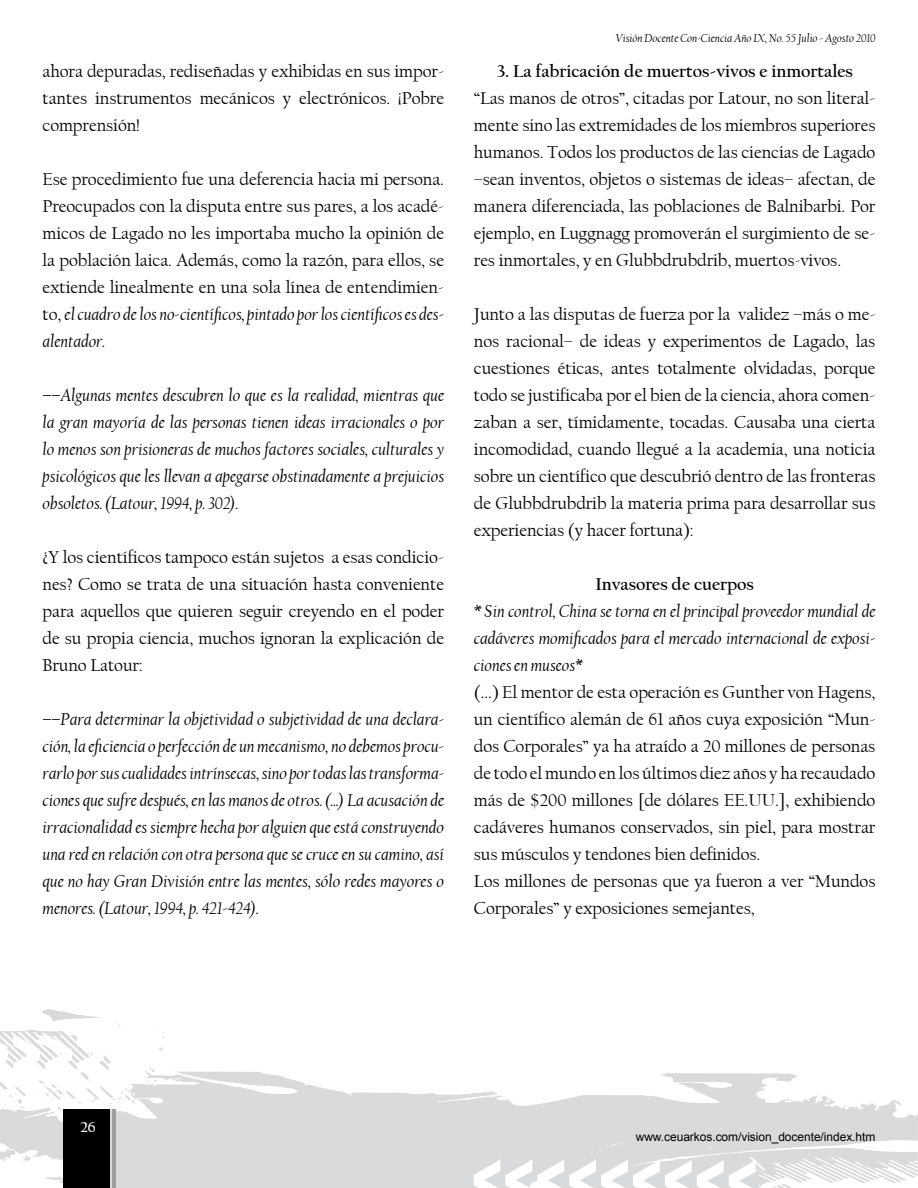
<style>
.page{position:relative;width:918px;height:1188px;background:#fff}
.page>*{position:absolute;margin:0;border:0;box-sizing:border-box;transform-origin:0 0}
.t1{font:18px/27px "Californian FB";letter-spacing:-.005em;color:#000;text-align:justify}
.t2{font:italic 18px/27px "Californian FB";letter-spacing:-.005em;color:#000;text-align:justify}
.t3{font:700 18px "Californian FB";letter-spacing:-.005em;color:#000}
.t4{font:700 15px "Californian FB";color:#fff}
.t5{font:italic 12px "Californian FB";letter-spacing:-.005em;color:#000}
.t6{font:12px "Arial";letter-spacing:-.005em;color:#000}
.s1{font-style:italic}
</style>
<div class="page">
<svg style="left:0;top:1072px;width:917px;height:116px;fill:#d9dadb"></svg>
<svg style="left:474px;top:1135px;width:292px;height:53px"></svg>
<svg style="left:0;top:1009px;width:166px;height:105px"></svg>
<div style="left:64px;top:1110px;width:46px;height:78px;background:#000"></div>
<hr style="left:113px;top:1110px;width:3px;height:78px;background:#9c9d9f">
<svg style="left:917px;top:1114px;width:1px;height:62px"></svg>
<p class="t1" style="left:43px;top:58px;width:403px">ahora depuradas, rediseñadas y exhibidas en sus impor&shy;tantes instrumentos mecánicos y electrónicos. ¡Pobre comprensión!</p>
<p class="t1" style="left:43px;top:166px;width:403px">Ese procedimiento fue una deferencia hacia mi persona.<br>Preocupados con la disputa entre sus pares, a los acadé&shy;micos de Lagado no les importaba mucho la opinión de la población laica. Además, como la razón, para ellos, se extiende linealmente en una sola línea de entendimien&shy;to, <span class="s1">el cuadro de los no-científicos, pintado por los científicos es des&shy;alentador.</span></p>
<p class="t2" style="left:43px;top:382px;width:403px">––Algunas mentes descubren lo que es la realidad, mientras que la gran mayoría de las personas tienen ideas irracionales o por lo menos son prisioneras de muchos factores sociales, culturales y psicológicos que les llevan a apegarse obstinadamente a prejuicios obsoletos. (Latour, 1994, p. 302).</p>
<p class="t1" style="left:43px;top:544px;width:403px">¿Y los científicos tampoco están sujetos a esas condicio&shy;nes? Como se trata de una situación hasta conveniente para aquellos que quieren seguir creyendo en el poder de su propia ciencia, muchos ignoran la explicación de Bruno Latour:</p>
<p class="t2" style="left:43px;top:706px;width:403px">––Para determinar la objetividad o subjetividad de una declara&shy;ción, la eficiencia o perfección de un mecanismo, no debemos procu&shy;rarlo por sus cualidades intrínsecas, sino por todas las transforma&shy;ciones que sufre después, en las manos de otros. (...) La acusación de irracionalidad es siempre hecha por alguien que está construyendo una red en relación con otra persona que se cruce en su camino, así que no hay Gran División entre las mentes, sólo redes mayores o menores. (Latour, 1994, p. 421-424).</p>
<p class="t5" style="left:616px;top:31px;width:261px">Visión Docente Con-Ciencia Año IX, No. 55 Julio - Agosto 2010</p>
<p class="t3" style="left:496px;top:61px;width:358px">3. La fabricación de muertos-vivos e inmortales</p>
<p class="t1" style="left:474px;top:85px;width:403px">“Las manos de otros”, citadas por Latour, no son literal&shy;mente sino las extremidades de los miembros superiores humanos. Todos los productos de las ciencias de Lagado –sean inventos, objetos o sistemas de ideas– afectan, de manera diferenciada, las poblaciones de Balnibarbi. Por ejemplo, en Luggnagg promoverán el surgimiento de se&shy;res inmortales, y en Glubbdrubdrib, muertos-vivos.</p>
<p class="t1" style="left:474px;top:301px;width:403px">Junto a las disputas de fuerza por la validez –más o me&shy;nos racional– de ideas y experimentos de Lagado, las cuestiones éticas, antes totalmente olvidadas, porque todo se justificaba por el bien de la ciencia, ahora comen&shy;zaban a ser, tímidamente, tocadas. Causaba una cierta incomodidad, cuando llegué a la academia, una noticia sobre un científico que descubrió dentro de las fronteras de Glubbdrubdrib la materia prima para desarrollar sus experiencias (y hacer fortuna):</p>
<p class="t3" style="left:596px;top:574px;width:160px">Invasores de cuerpos</p>
<p class="t2" style="left:474px;top:598px;width:403px">* Sin control, China se torna en el principal proveedor mundial de cadáveres momificados para el mercado internacional de exposi&shy;ciones en museos*</p>
<p class="t1" style="left:474px;top:679px;width:403px;text-align:left">(...) El mentor de esta operación es Gunther von Hagens, un científico alemán de 61 años cuya exposición “Mun&shy;dos Corporales” ya ha atraído a 20 millones de personas de todo el mundo en los últimos diez años y ha recaudado más de $200 millones [de dólares EE.UU.], exhibiendo cadáveres humanos conservados, sin piel, para mostrar sus músculos y tendones bien definidos.<br>Los millones de personas que ya fueron a ver “Mundos Corporales” y exposiciones semejantes,</p>
<p class="t4" style="left:80px;top:1119px;width:17px">26</p>
<p class="t6" style="left:636px;top:1129px;width:241px">www.ceuarkos.com/vision_docente/index.htm</p>
</div>
